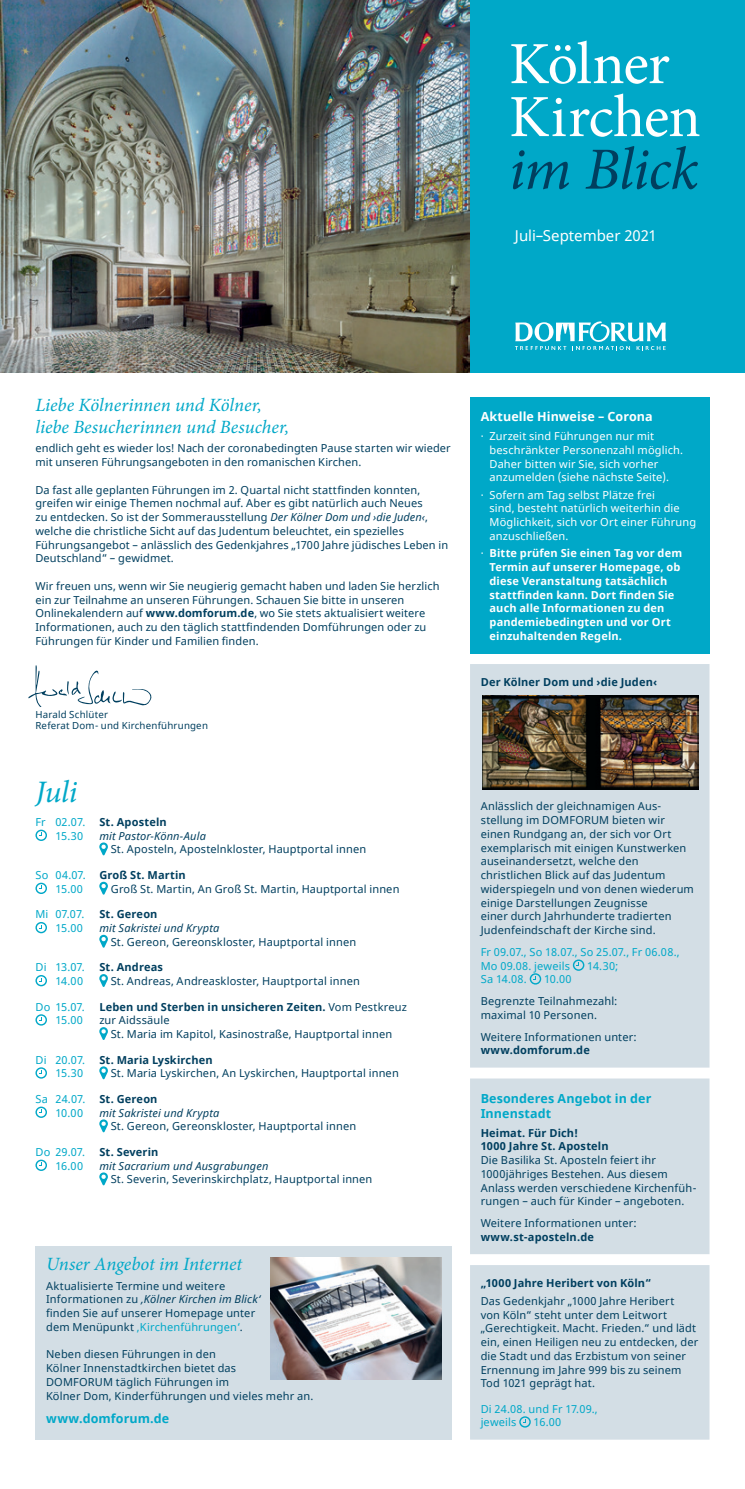
<style>
.page{position:relative;width:745px;height:1489px;background:#fff}
.page>*{position:absolute;margin:0;border:0;box-sizing:border-box;transform-origin:0 0}
.t1{font:59.88px/53px "Minion Pro";letter-spacing:-.02em;color:#fff}
.t2{font:italic 59.88px "Minion Pro";letter-spacing:-.015em;color:#003f5f}
.t3{font:italic 31.25px "Minion Pro";color:#00a8c8}
.t4{font:italic 18.75px/22.5px "Minion Pro";letter-spacing:-.005em;color:#00a8c8}
.t5{font:15px "Noto Sans";letter-spacing:-.005em;color:#fff}
.t6{font:700 12.5px/15px "Noto Sans";letter-spacing:.005em;color:#00a8c8}
.t7{font:700 12.5px "Noto Sans";letter-spacing:.005em;color:#fff}
.t8{font:11px/13.8px "Noto Sans";letter-spacing:.01em;color:#003f5f}
.t9{font:700 11px/13.8px "Noto Sans";letter-spacing:.01em;color:#003f5f}
.t10{font:11px/13.8px "Noto Sans";letter-spacing:.015em;color:#fff}
.t11{font:11px/13.8px "Noto Sans";letter-spacing:.01em;color:#00a8c8;text-align:right}
.t12{font:700 11px/13.8px "Noto Sans";letter-spacing:.01em;color:#fff}
.t13{font:italic 11px "Noto Sans";letter-spacing:.01em;color:#003f5f}
.t14{font:9.75px/11.9px "Noto Sans";letter-spacing:.02em;color:#003f5f}
.s1{font-style:italic}
.s2{font-weight:700}
.s3{font-weight:400}
.s4{color:#00a8c8}
</style>
<div class="page">
<div style="left:35px;top:1245px;width:417px;height:194px;background:#d3dee5"></div>
<div style="left:35px;top:829px;width:12px;height:12px;border:1px solid #00a8c8;border-radius:50%"></div>
<svg style="left:99px;top:842px;width:9px;height:13px"></svg>
<div style="left:35px;top:882px;width:12px;height:12px;border:1px solid #00a8c8;border-radius:50%"></div>
<svg style="left:99px;top:881px;width:9px;height:13px"></svg>
<div style="left:35px;top:921px;width:12px;height:12px;border:1px solid #00a8c8;border-radius:50%"></div>
<svg style="left:99px;top:934px;width:9px;height:13px"></svg>
<div style="left:35px;top:974px;width:12px;height:12px;border:1px solid #00a8c8;border-radius:50%"></div>
<svg style="left:99px;top:974px;width:9px;height:12px"></svg>
<div style="left:35px;top:1014px;width:12px;height:11px;border:1px solid #00a8c8;border-radius:50%"></div>
<svg style="left:99px;top:1027px;width:9px;height:12px"></svg>
<div style="left:35px;top:1067px;width:12px;height:11px;border:1px solid #00a8c8;border-radius:50%"></div>
<svg style="left:99px;top:1066px;width:9px;height:13px"></svg>
<div style="left:35px;top:1106px;width:12px;height:11px;border:1px solid #00a8c8;border-radius:50%"></div>
<svg style="left:99px;top:1119px;width:9px;height:13px"></svg>
<div style="left:35px;top:1159px;width:12px;height:11px;border:1px solid #00a8c8;border-radius:50%"></div>
<svg style="left:99px;top:1172px;width:9px;height:13px"></svg>
<img style="left:271px;top:1257px;width:170px;height:122px">
<svg style="left:28px;top:665px;width:124px;height:42px"></svg>
<div style="left:469px;top:0;width:275px;height:372px;background:#00a8c8"></div>
<svg style="left:515px;top:321px;width:150px;height:29px"></svg>
<div style="left:469px;top:397px;width:240px;height:256px;background:#00a8c8"></div>
<div style="left:470px;top:664px;width:239px;height:775px;background:#d3dee5"></div>
<div style="left:572px;top:959px;width:12px;height:11px;border:1px solid #00a8c8;border-radius:50%"></div>
<svg style="left:576px;top:962px;width:3px;height:4px"></svg>
<div style="left:529px;top:973px;width:12px;height:11px;border:1px solid #00a8c8;border-radius:50%"></div>
<div style="left:519px;top:1416px;width:11px;height:11px;border:1px solid #00a8c8;border-radius:50%"></div>
<svg style="left:522px;top:1418px;width:3px;height:4px"></svg>
<img style="left:482px;top:695px;width:216px;height:94px">
<img style="left:0;top:0;width:469px;height:372px">
<h1 class="t1" style="left:508px;top:38px;width:193px">Kölner<br>Kirchen</h1>
<h1 class="t2" style="left:508px;top:129px;width:191px">im Blick</h1>
<h3 class="t5" style="left:514px;top:225px;width:143px">Juli–September 2021</h3>
<h3 class="t4" style="left:35px;top:393px;width:255px">Liebe Kölnerinnen und Kölner, liebe Besucherinnen und Besucher,</h3>
<p class="t8" style="left:35px;top:442px;width:416px">endlich geht es wieder los! Nach der coronabedingten Pause starten wir wieder mit unseren Führungsangeboten in den romanischen Kirchen.</p>
<p class="t8" style="left:35px;top:483px;width:414px">Da fast alle geplanten Führungen im 2. Quartal nicht stattfinden konnten, greifen wir einige Themen nochmal auf. Aber es gibt natürlich auch Neues<br>zu entdecken. So ist der Sommerausstellung <span class="s1">Der Kölner Dom und ›die Juden‹</span>, welche die christliche Sicht auf das Judentum beleuchtet, ein spezielles Führungsangebot – anlässlich des Gedenkjahres „1700 Jahre jüdisches Leben in Deutschland“ – gewidmet.</p>
<p class="t8" style="left:35px;top:579px;width:405px">Wir freuen uns, wenn wir Sie neugierig gemacht haben und laden Sie herzlich ein zur Teilnahme an unseren Führungen. Schauen Sie bitte in unseren Onlinekalendern auf <span class="s2">www.domforum.de</span>, wo Sie stets aktualisiert weitere Informationen, auch zu den täglich stattfindenden Domführungen oder zu Führungen für Kinder und Familien finden.</p>
<p class="t14" style="left:35px;top:708px;width:174px">Harald Schlüter<br>Referat Dom- und Kirchenführungen</p>
<h2 class="t3" style="left:35px;top:770px;width:43px">Juli</h2>
<p class="t11" style="left:35px;top:815px;width:51px">Fr 02.07.<br>15.30</p>
<p class="t9" style="left:99px;top:815px;width:69px">St. Aposteln</p>
<p class="t13" style="left:99px;top:828px;width:108px">mit Pastor-Könn-Aula</p>
<p class="t8" style="left:111px;top:843px;width:257px">St. Aposteln, Apostelnkloster, Hauptportal innen</p>
<p class="t11" style="left:35px;top:868px;width:52px">So 04.07.<br>15.00</p>
<p class="t9" style="left:99px;top:868px;width:88px">Groß St. Martin</p>
<p class="t8" style="left:111px;top:882px;width:290px">Groß St. Martin, An Groß St. Martin, Hauptportal innen</p>
<p class="t11" style="left:35px;top:907px;width:50px">Mi 07.07.<br>15.00</p>
<p class="t9" style="left:99px;top:907px;width:60px">St. Gereon</p>
<p class="t13" style="left:99px;top:920px;width:121px">mit Sakristei und Krypta</p>
<p class="t8" style="left:111px;top:935px;width:247px">St. Gereon, Gereonskloster, Hauptportal innen</p>
<p class="t11" style="left:35px;top:960px;width:51px">Di 13.07.<br>14.00</p>
<p class="t9" style="left:99px;top:960px;width:65px">St. Andreas</p>
<p class="t8" style="left:111px;top:974px;width:250px">St. Andreas, Andreaskloster, Hauptportal innen</p>
<p class="t11" style="left:35px;top:1000px;width:51px">Do 15.07.<br>15.00</p>
<p class="t9" style="left:99px;top:999px;width:309px">Leben und Sterben in unsicheren Zeiten. <span class="s3">Vom Pestkreuz zur Aidssäule</span></p>
<p class="t8" style="left:111px;top:1027px;width:283px">St. Maria im Kapitol, Kasinostraße, Hauptportal innen</p>
<p class="t11" style="left:35px;top:1053px;width:51px">Di 20.07.<br>15.30</p>
<p class="t9" style="left:99px;top:1052px;width:115px">St. Maria Lyskirchen</p>
<p class="t8" style="left:111px;top:1066px;width:289px">St. Maria Lyskirchen, An Lyskirchen, Hauptportal innen</p>
<p class="t11" style="left:35px;top:1092px;width:51px">Sa 24.07.<br>10.00</p>
<p class="t9" style="left:99px;top:1092px;width:60px">St. Gereon</p>
<p class="t13" style="left:99px;top:1104px;width:121px">mit Sakristei und Krypta</p>
<p class="t8" style="left:111px;top:1119px;width:247px">St. Gereon, Gereonskloster, Hauptportal innen</p>
<p class="t11" style="left:35px;top:1145px;width:51px">Do 29.07.<br>16.00</p>
<p class="t9" style="left:99px;top:1145px;width:60px">St. Severin</p>
<p class="t13" style="left:99px;top:1157px;width:170px">mit Sacrarium und Ausgrabungen</p>
<p class="t8" style="left:111px;top:1172px;width:263px">St. Severin, Severinskirchplatz, Hauptportal innen</p>
<h3 class="t4" style="left:46px;top:1252px;width:198px">Unser Angebot im Internet</h3>
<p class="t8" style="left:46px;top:1278px;width:215px">Aktualisierte Termine und weitere Informationen zu <span class="s1">‚Kölner Kirchen im Blick‘ </span>finden Sie auf unserer Homepage unter dem Menüpunkt <span class="s4">‚Kirchenführungen‘</span>.</p>
<p class="t8" style="left:46px;top:1347px;width:268px">Neben diesen Führungen in den<br>Kölner Innenstadtkirchen bietet das<br>DOMFORUM täglich Führungen im<br>Kölner Dom, Kinderführungen und vieles mehr an.</p>
<p class="t6" style="left:46px;top:1410px;width:125px">www.domforum.de</p>
<p class="t7" style="left:480px;top:407px;width:173px">Aktuelle Hinweise – Corona</p>
<p class="t10" style="left:489px;top:429px;width:195px;text-indent:-9px">· Zurzeit sind Führungen nur mit beschränkter Personenzahl möglich.<br>Daher bitten wir Sie, sich vorher anzumelden (siehe nächste Seite).</p>
<p class="t10" style="left:489px;top:488px;width:208px;text-indent:-9px">· Sofern am Tag selbst Plätze frei<br>sind, besteht natürlich weiterhin die<br>Möglichkeit, sich vor Ort einer Führung anzuschließen.</p>
<p class="t12" style="left:489px;top:546px;width:194px;text-indent:-9px"><span class="s3">·</span> Bitte prüfen Sie einen Tag vor dem<br>Termin auf unserer Homepage, ob diese Veranstaltung tatsächlich stattfinden kann. Dort finden Sie auch alle Informationen zu den pandemiebedingten und vor Ort einzuhaltenden Regeln.</p>
<p class="t9" style="left:480px;top:675px;width:178px">Der Kölner Dom und ›die Juden‹</p>
<p class="t8" style="left:480px;top:799px;width:214px">Anlässlich der gleichnamigen Aus&shy;stellung im DOMFORUM bieten wir einen Rundgang an, der sich vor Ort exemplarisch mit einigen Kunstwerken auseinandersetzt, welche den christlichen Blick auf das Judentum widerspiegeln und von denen wiederum einige Darstellungen Zeugnisse<br>einer durch Jahrhunderte tradierten Judenfeindschaft der Kirche sind.</p>
<p class="t11" style="left:480px;top:945px;width:200px;text-align:left">Fr 09.07., So 18.07., So 25.07., Fr 06.08.,<br>Mo 09.08. jeweils</p>
<p class="t11" style="left:587px;top:959px;width:33px">14.30;</p>
<p class="t11" style="left:480px;top:972px;width:48px">Sa 14.08.</p>
<p class="t11" style="left:543px;top:972px;width:29px">10.00</p>
<p class="t8" style="left:480px;top:994px;width:138px">Begrenzte Teilnahmezahl: maximal 10 Personen.</p>
<p class="t8" style="left:480px;top:1030px;width:157px">Weitere Informationen unter:</p>
<p class="t9" style="left:480px;top:1043px;width:111px">www.domforum.de</p>
<p class="t6" style="left:480px;top:1090px;width:172px">Besonderes Angebot in der<br>Innenstadt</p>
<p class="t9" style="left:480px;top:1125px;width:129px">Heimat. Für Dich!<br>1000 Jahre St. Aposteln</p>
<p class="t8" style="left:480px;top:1153px;width:217px">Die Basilika St. Aposteln feiert ihr 1000jähriges Bestehen. Aus diesem Anlass werden verschiedene Kirchenfüh&shy;rungen – auch für Kinder – angeboten.</p>
<p class="t8" style="left:480px;top:1216px;width:157px">Weitere Informationen unter:</p>
<p class="t9" style="left:480px;top:1230px;width:115px">www.st-aposteln.de</p>
<p class="t9" style="left:480px;top:1276px;width:172px">„1000 Jahre Heribert von Köln“</p>
<p class="t8" style="left:480px;top:1294px;width:219px">Das Gedenkjahr „1000 Jahre Heribert<br>von Köln“ steht unter dem Leitwort „Gerechtigkeit. Macht. Frieden.“ und lädt ein, einen Heiligen neu zu entdecken, der die Stadt und das Erzbistum von seiner Ernennung im Jahre 999 bis zu seinem Tod 1021 geprägt hat.</p>
<p class="t11" style="left:480px;top:1401px;width:118px;text-align:left">Di 24.08. und Fr 17.09., jeweils</p>
<p class="t11" style="left:533px;top:1415px;width:29px">16.00</p>
</div>
